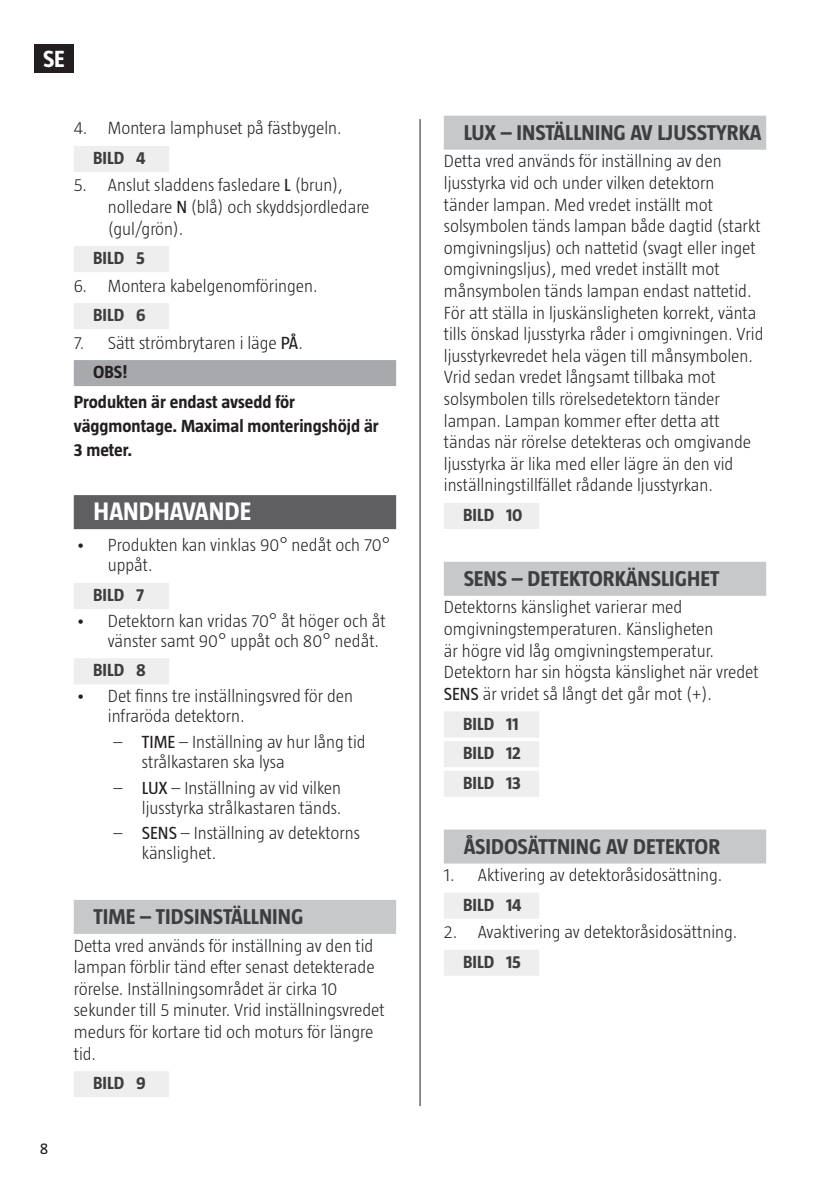
<style>
.page{position:relative;width:840px;height:1191px;background:#fff}
.page>*{position:absolute;margin:0;border:0;box-sizing:border-box;transform-origin:0 0}
.t1{font:700 26px "Taz";color:#fff}
.t2{font:700 24px "Taz";color:#fff}
.t3{font:700 22px "Taz";color:#3e3e3f}
.t4{font:300 18px/21.6px "Taz";color:#231f20}
.t5{font:700 18px/24px "Taz";color:#231f20}
.t6{font:700 18px/29.6px "Taz";color:#3e3e3f}
.t7{font:16px "Taz";color:#231f20}
.s1{font-weight:400}
</style>
<div class="page">
<div style="left:35px;top:44px;width:39px;height:29px;background:#231f20"></div>
<hr style="left:419px;top:119px;width:1px;height:987px;background:#231f20">
<div style="left:443px;top:116px;width:322px;height:34px;background:#c7c8ca"></div>
<div style="left:443px;top:503px;width:96px;height:26px;background:#eeeeef"></div>
<div style="left:443px;top:562px;width:322px;height:34px;background:#c7c8ca"></div>
<div style="left:443px;top:711px;width:96px;height:26px;background:#eeeeef"></div>
<div style="left:443px;top:741px;width:96px;height:26px;background:#eeeeef"></div>
<div style="left:443px;top:770px;width:96px;height:26px;background:#eeeeef"></div>
<div style="left:443px;top:829px;width:322px;height:34px;background:#c7c8ca"></div>
<div style="left:443px;top:892px;width:96px;height:26px;background:#eeeeef"></div>
<div style="left:443px;top:949px;width:96px;height:26px;background:#eeeeef"></div>
<div style="left:74px;top:146px;width:95px;height:26px;background:#eeeeef"></div>
<div style="left:74px;top:246px;width:95px;height:26px;background:#eeeeef"></div>
<div style="left:74px;top:303px;width:95px;height:26px;background:#eeeeef"></div>
<div style="left:74px;top:360px;width:322px;height:26px;background:#a8a9ad"></div>
<div style="left:74px;top:495px;width:322px;height:34px;background:#5f5f62"></div>
<div style="left:74px;top:583px;width:95px;height:26px;background:#eeeeef"></div>
<div style="left:74px;top:658px;width:95px;height:26px;background:#eeeeef"></div>
<div style="left:74px;top:900px;width:322px;height:34px;background:#c7c8ca"></div>
<div style="left:74px;top:1071px;width:95px;height:26px;background:#eeeeef"></div>
<h2 class="t2" style="left:43px;top:45px;width:23px">SE</h2>
<p class="t4" style="left:74px;top:117px;width:269px">4. Montera lamphuset på fästbygeln.</p>
<p class="t6" style="left:93px;top:143px;width:54px">BILD 4</p>
<p class="t4" style="left:108px;top:174px;width:263px;text-indent:-34px">5. Anslut sladdens fasledare <span class="s1">L</span> (brun), nolledare <span class="s1">N</span> (blå) och skyddsjordledare (gul/grön).</p>
<p class="t6" style="left:93px;top:243px;width:53px">BILD 5</p>
<p class="t4" style="left:74px;top:274px;width:245px">6. Montera kabelgenomföringen.</p>
<p class="t6" style="left:93px;top:300px;width:54px">BILD 6</p>
<p class="t4" style="left:74px;top:331px;width:230px">7. Sätt strömbrytaren i läge <span class="s1">PÅ</span>.</p>
<p class="t5" style="left:93px;top:360px;width:36px">OBS!</p>
<p class="t5" style="left:74px;top:389px;width:223px">Produkten är endast avsedd för</p>
<p class="t5" style="left:74px;top:413px;width:306px">väggmontage. Maximal monteringshöjd är<br>3 meter.</p>
<h1 class="t1" style="left:94px;top:496px;width:159px">HANDHAVANDE</h1>
<p class="t4" style="left:108px;top:535px;width:283px;line-height:20px;text-indent:-32px">• Produkten kan vinklas 90° nedåt och 70° uppåt.</p>
<p class="t6" style="left:93px;top:580px;width:52px">BILD 7</p>
<p class="t4" style="left:108px;top:610px;width:279px;line-height:20px;text-indent:-32px">• Detektorn kan vridas 70° åt höger och åt vänster samt 90° uppåt och 80° nedåt.</p>
<p class="t6" style="left:93px;top:655px;width:54px">BILD 8</p>
<p class="t4" style="left:108px;top:686px;width:247px;line-height:20px;text-indent:-32px">• Det finns tre inställningsvred för den infraröda detektorn.</p>
<p class="t4" style="left:142px;top:731px;width:225px;line-height:20px;text-indent:-28px">– <span class="s1">TIME</span> – Inställning av hur lång tid strålkastaren ska lysa</p>
<p class="t4" style="left:113px;top:777px;width:229px;line-height:20px;text-align:right">– <span class="s1">LUX</span> – Inställning av vid vilken ljusstyrka strålkastaren tänds.</p>
<p class="t4" style="left:142px;top:823px;width:220px;line-height:20px;text-indent:-28px">– <span class="s1">SENS</span> – Inställning av detektorns känslighet.</p>
<p class="t3" style="left:94px;top:904px;width:211px">TIME – TIDSINSTÄLLNING</p>
<p class="t4" style="left:74px;top:934px;width:312px">Detta vred används för inställning av den tid lampan förblir tänd efter senast detekterade rörelse. Inställningsområdet är cirka 10 sekunder till 5 minuter. Vrid inställningsvredet medurs för kortare tid och moturs för längre tid.</p>
<p class="t6" style="left:93px;top:1068px;width:54px">BILD 9</p>
<p class="t7" style="left:40px;top:1139px;width:10px">8</p>
<p class="t3" style="left:463px;top:120px;width:299px">LUX – INSTÄLLNING AV LJUSSTYRKA</p>
<p class="t4" style="left:443px;top:150px;width:321px">Detta vred används för inställning av den ljusstyrka vid och under vilken detektorn tänder lampan. Med vredet inställt mot solsymbolen tänds lampan både dagtid (starkt omgivningsljus) och nattetid (svagt eller inget omgivningsljus), med vredet inställt mot månsymbolen tänds lampan endast nattetid.<br>För att ställa in ljuskänsligheten korrekt, vänta tills önskad ljusstyrka råder i omgivningen. Vrid ljusstyrkevredet hela vägen till månsymbolen.<br>Vrid sedan vredet långsamt tillbaka mot solsymbolen tills rörelsedetektorn tänder lampan. Lampan kommer efter detta att tändas när rörelse detekteras och omgivande ljusstyrka är lika med eller lägre än den vid inställningstillfället rådande ljusstyrkan.</p>
<p class="t6" style="left:463px;top:500px;width:61px">BILD 10</p>
<p class="t3" style="left:463px;top:566px;width:257px">SENS – DETEKTORKÄNSLIGHET</p>
<p class="t4" style="left:443px;top:596px;width:316px">Detektorns känslighet varierar med omgivningstemperaturen. Känsligheten<br>är högre vid låg omgivningstemperatur.<br>Detektorn har sin högsta känslighet när vredet <span class="s1">SENS</span> är vridet så långt det går mot (+).</p>
<p class="t6" style="left:463px;top:708px;width:59px">BILD 11<br>BILD 12<br>BILD 13</p>
<p class="t3" style="left:463px;top:834px;width:258px">ÅSIDOSÄTTNING AV DETEKTOR</p>
<p class="t4" style="left:443px;top:864px;width:280px">1. Aktivering av detektoråsidosättning.</p>
<p class="t6" style="left:463px;top:889px;width:60px">BILD 14</p>
<p class="t4" style="left:443px;top:921px;width:295px">2. Avaktivering av detektoråsidosättning.</p>
<p class="t6" style="left:463px;top:946px;width:59px">BILD 15</p>
</div>
